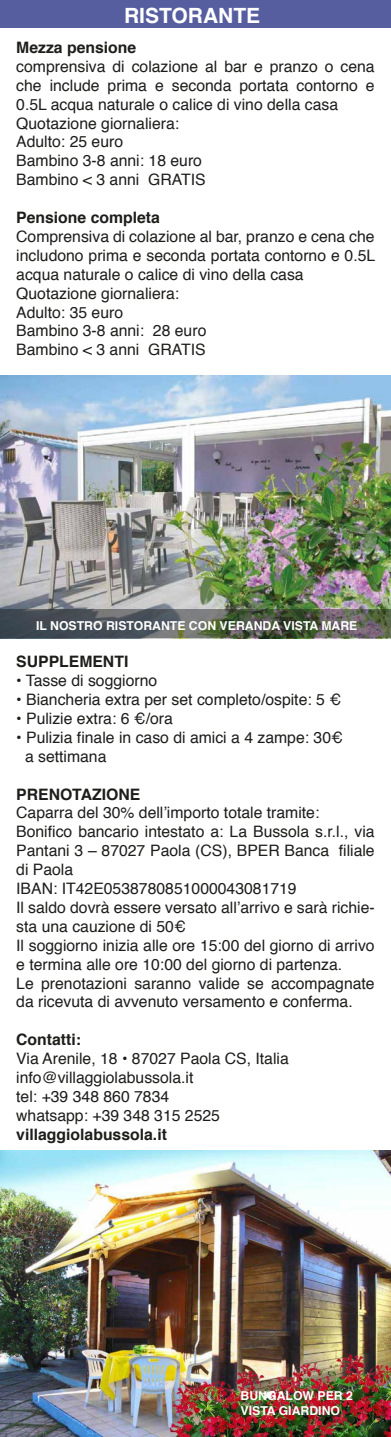
<style>
.page{position:relative;width:391px;height:1437px;background:#fff}
.page>*{position:absolute;margin:0;border:0;box-sizing:border-box;transform-origin:0 0}
.t1{font:700 21px "Helvetica";color:#fff}
.t2{font:15.75px/18.9px "Helvetica";color:#1d1d1b}
.t3{font:700 15.75px "Helvetica";color:#1d1d1b}
.t4{font:700 12.25px/14.7px "Helvetica";color:#fff}
</style>
<div class="page">
<img style="left:0;top:1151px;width:391px;height:286px">
<img style="left:0;top:376px;width:391px;height:234px">
<svg style="left:0;top:610px;width:391px;height:28px;background:#525853"></svg>
<div style="left:0;top:0;width:391px;height:27px;background:#565ea0"></div>
<h1 class="t1" style="left:124px;top:-1px;width:138px">RISTORANTE</h1>
<p class="t3" style="left:16px;top:35px;width:121px">Mezza pensione</p>
<p class="t2" style="left:16px;top:57px;width:360px">comprensiva di colazione al bar e pranzo o cena che include prima e seconda portata contorno e<br>0.5L acqua naturale o calice di vino della casa<br>Quotazione giornaliera:<br>Adulto: 25 euro<br>Bambino 3-8 anni: 18 euro<br>Bambino &lt; 3 anni GRATIS</p>
<p class="t3" style="left:16px;top:205px;width:145px">Pensione completa</p>
<p class="t2" style="left:16px;top:227px;width:360px">Comprensiva di colazione al bar, pranzo e cena che includono prima e seconda portata contorno e 0.5L acqua naturale o calice di vino della casa<br>Quotazione giornaliera:<br>Adulto: 35 euro<br>Bambino 3-8 anni: 28 euro<br>Bambino &lt; 3 anni GRATIS</p>
<p class="t4" style="left:36px;top:618px;width:323px">IL NOSTRO RISTORANTE CON VERANDA VISTA MARE</p>
<p class="t3" style="left:16px;top:649px;width:114px">SUPPLEMENTI</p>
<p class="t2" style="left:16px;top:672px;width:142px">• Tasse di soggiorno</p>
<p class="t2" style="left:16px;top:691px;width:326px">• Biancheria extra per set completo/ospite: 5 €</p>
<p class="t2" style="left:16px;top:709px;width:158px">• Pulizie extra: 6 €/ora</p>
<p class="t2" style="left:25px;top:728px;width:319px;text-indent:-9px">• Pulizia finale in caso di amici a 4 zampe: 30€ a settimana</p>
<p class="t3" style="left:16px;top:781px;width:125px">PRENOTAZIONE</p>
<p class="t2" style="left:16px;top:804px;width:360px">Caparra del 30% dell’importo totale tramite:<br>Bonifico bancario intestato a: La Bussola s.r.l., via Pantani 3 – 87027 Paola (CS), BPER Banca filiale di Paola<br>IBAN: IT42E0538780851000043081719<br>Il saldo dovrà essere versato all’arrivo e sarà richie&shy;sta una cauzione di 50€<br>Il soggiorno inizia alle ore 15:00 del giorno di arrivo e termina alle ore 10:00 del giorno di partenza.<br>Le prenotazioni saranno valide se accompagnate da ricevuta di avvenuto versamento e conferma.</p>
<p class="t3" style="left:16px;top:1027px;width:66px">Contatti:</p>
<p class="t2" style="left:16px;top:1050px;width:274px">Via Arenile, 18 • 87027 Paola CS, Italia info@villaggiolabussola.it<br>tel: +39 348 860 7834<br>whatsapp: +39 348 315 2525</p>
<p class="t3" style="left:16px;top:1121px;width:152px">villaggiolabussola.it</p>
<p class="t4" style="left:240px;top:1389px;width:114px">BUNGALOW PER 2<br>VISTA GIARDINO</p>
</div>
